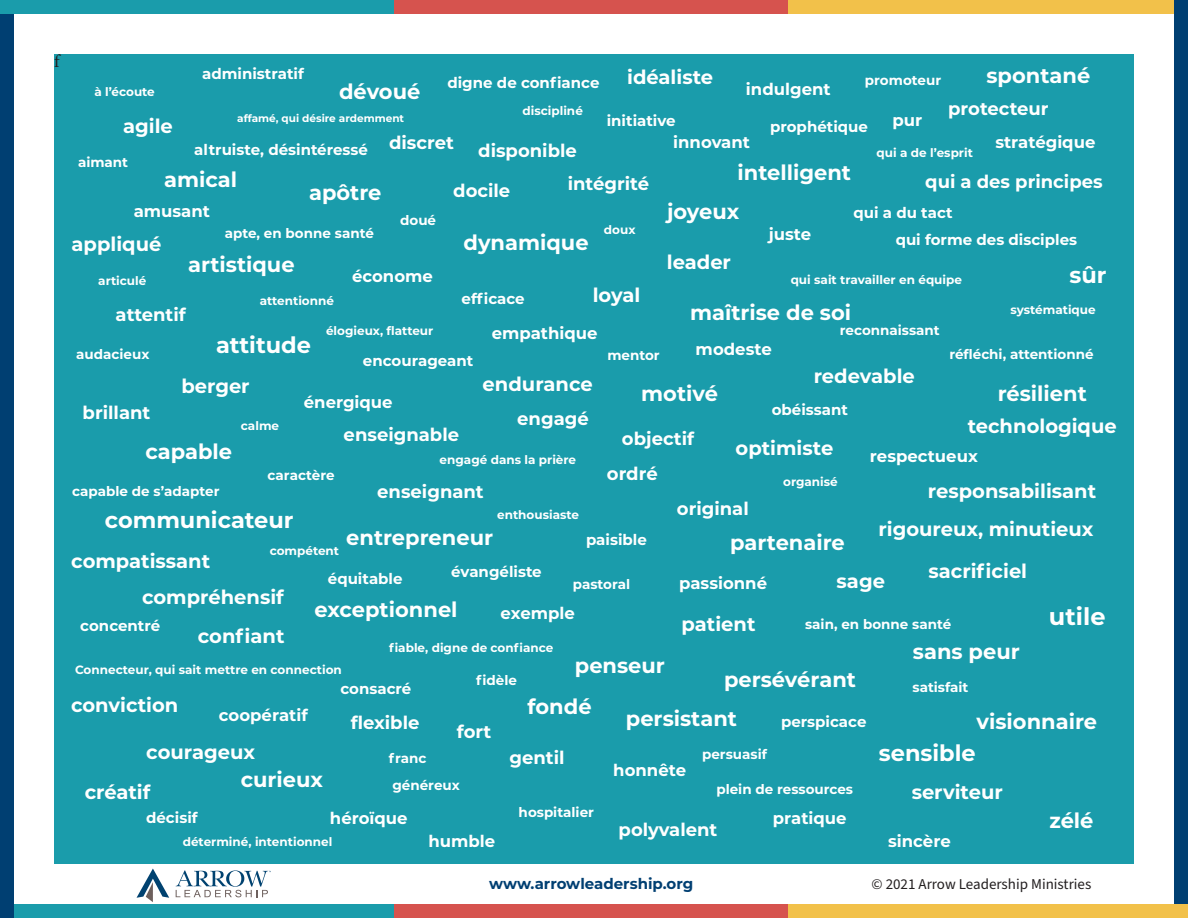
<style>
.page{position:relative;width:1188px;height:918px;background:#fff}
.page>*{position:absolute;margin:0;border:0;box-sizing:border-box;transform-origin:0 0}
.t1{font:700 24px "Montserrat";color:#fff}
.t2{font:700 22.5px "Montserrat";color:#fff}
.t3{font:700 21px/39.2px "Montserrat";color:#fff}
.t4{font:700 19.5px/36px "Montserrat";color:#fff}
.t5{font:700 18px/33px "Montserrat";color:#fff}
.t6{font:18px "Minion Pro";color:#231f20}
.t7{font:700 16.5px "Montserrat";color:#fff}
.t8{font:700 15px "Montserrat";color:#fff}
.t9{font:15px "Source Sans Pro";color:#231f20}
.t10{font:700 15px "Montserrat";color:#003f72}
.t11{font:700 13.5px "Montserrat";color:#fff}
.t12{font:700 12px "Montserrat";color:#fff}
.t13{font:700 10.5px "Montserrat";color:#fff}
</style>
<div class="page">
<div style="left:54px;top:54px;width:1080px;height:810px;background:#1a9cab"></div>
<div style="left:0;top:0;width:14px;height:918px;background:#003f72"></div>
<div style="left:0;top:0;width:394px;height:14px;background:#1a9cab"></div>
<div style="left:394px;top:0;width:394px;height:14px;background:#d6534e"></div>
<div style="left:788px;top:0;width:400px;height:14px;background:#f2c14a"></div>
<div style="left:1174px;top:0;width:14px;height:918px;background:#003f72"></div>
<div style="left:0;top:904px;width:394px;height:14px;background:#1a9cab"></div>
<div style="left:394px;top:904px;width:394px;height:14px;background:#d6534e"></div>
<div style="left:788px;top:904px;width:400px;height:14px;background:#f2c14a"></div>
<svg style="left:176px;top:870px;width:95px;height:27px"></svg>
<svg style="left:137px;top:869px;width:32px;height:33px"></svg>
<div style="left:0;top:877px;width:14px;height:41px;background:#003f72"></div>
<h3 class="t6" style="left:54px;top:49px;width:7px">f</h3>
<h3 class="t3" style="left:986px;top:54px;width:105px">spontané</h3>
<p class="t8" style="left:202px;top:63px;width:103px">administratif</p>
<p class="t13" style="left:237px;top:111px;width:168px">affamé, qui désire ardemment</p>
<p class="t8" style="left:194px;top:138px;width:175px">altruiste, désintéressé</p>
<h3 class="t3" style="left:164px;top:159px;width:74px">amical</h3>
<p class="t8" style="left:447px;top:72px;width:154px">digne de confiance</p>
<h3 class="t4" style="left:627px;top:58px;width:87px">idéaliste</h3>
<h3 class="t7" style="left:746px;top:77px;width:86px">indulgent</h3>
<p class="t11" style="left:865px;top:71px;width:78px">promoteur</p>
<h3 class="t3" style="left:339px;top:71px;width:83px">dévoué</h3>
<p class="t12" style="left:94px;top:83px;width:62px">à l’écoute</p>
<h3 class="t4" style="left:123px;top:107px;width:51px">agile</h3>
<h3 class="t5" style="left:948px;top:91px;width:102px">protecteur</h3>
<p class="t12" style="left:522px;top:102px;width:62px">discipliné</p>
<p class="t8" style="left:607px;top:110px;width:70px">initiative</p>
<h3 class="t7" style="left:673px;top:131px;width:78px">innovant</h3>
<h3 class="t7" style="left:892px;top:108px;width:31px">pur</h3>
<p class="t8" style="left:770px;top:116px;width:99px">prophétique</p>
<h3 class="t5" style="left:389px;top:125px;width:66px">discret</h3>
<h3 class="t7" style="left:995px;top:131px;width:102px">stratégique</h3>
<h3 class="t5" style="left:925px;top:164px;width:179px">qui a des principes</h3>
<h3 class="t5" style="left:568px;top:133px;width:83px;text-indent:-89px">disponible intégrité</h3>
<p class="t12" style="left:877px;top:144px;width:98px">qui a de l’esprit</p>
<p class="t11" style="left:78px;top:153px;width:52px">aimant</p>
<h3 class="t3" style="left:667px;top:152px;width:186px;text-indent:71px">intelligent joyeux</h3>
<h3 class="t4" style="left:667px;top:243px;width:66px">leader</h3>
<h3 class="t5" style="left:453px;top:173px;width:59px">docile</h3>
<h3 class="t3" style="left:309px;top:172px;width:74px">apôtre</h3>
<h3 class="t7" style="left:134px;top:199px;width:78px">amusant</h3>
<h3 class="t4" style="left:72px;top:225px;width:91px">appliqué</h3>
<h3 class="t3" style="left:188px;top:244px;width:108px">artistique</h3>
<p class="t12" style="left:98px;top:272px;width:50px">articulé</p>
<h3 class="t5" style="left:116px;top:298px;width:72px">attentif</h3>
<p class="t11" style="left:76px;top:344px;width:75px">audacieux</p>
<p class="t8" style="left:853px;top:202px;width:101px">qui a du tact</p>
<p class="t11" style="left:400px;top:211px;width:37px">doué</p>
<p class="t12" style="left:604px;top:221px;width:33px">doux</p>
<h3 class="t7" style="left:769px;top:222px;width:44px">juste</h3>
<p class="t11" style="left:225px;top:224px;width:151px">apte, en bonne santé</p>
<h3 class="t3" style="left:464px;top:222px;width:127px">dynamique</h3>
<p class="t8" style="left:896px;top:229px;width:183px">qui forme des disciples</p>
<h2 class="t2" style="left:1070px;top:259px;width:39px">sûr</h2>
<h3 class="t7" style="left:352px;top:264px;width:82px">économe</h3>
<p class="t12" style="left:791px;top:271px;width:173px">qui sait travailler en équipe</p>
<p class="t11" style="left:840px;top:320px;width:101px">reconnaissant</p>
<p class="t11" style="left:949px;top:344px;width:146px">réfléchi, attentionné</p>
<h3 class="t4" style="left:593px;top:276px;width:49px">loyal</h3>
<p class="t8" style="left:462px;top:288px;width:65px">efficace</p>
<p class="t12" style="left:260px;top:292px;width:76px">attentionné</p>
<p class="t12" style="left:326px;top:322px;width:109px">élogieux, flatteur</p>
<h3 class="t3" style="left:690px;top:291px;width:163px">maîtrise de soi</h3>
<p class="t12" style="left:1011px;top:301px;width:87px">systématique</p>
<h3 class="t7" style="left:492px;top:322px;width:107px">empathique</h3>
<h2 class="t2" style="left:216px;top:329px;width:96px">attitude</h2>
<h3 class="t4" style="left:181px;top:367px;width:70px">berger</h3>
<h3 class="t7" style="left:696px;top:337px;width:78px">modeste</h3>
<p class="t11" style="left:607px;top:346px;width:54px">mentor</p>
<p class="t8" style="left:363px;top:350px;width:112px">encourageant</p>
<h3 class="t4" style="left:814px;top:358px;width:103px">redevable</h3>
<p class="t8" style="left:772px;top:399px;width:78px">obéissant</p>
<h3 class="t4" style="left:736px;top:429px;width:99px">optimiste</h3>
<p class="t12" style="left:783px;top:473px;width:56px">organisé</p>
<h3 class="t4" style="left:483px;top:365px;width:112px">endurance</h3>
<h3 class="t3" style="left:641px;top:373px;width:78px">motivé</h3>
<h3 class="t3" style="left:998px;top:373px;width:91px">résilient</h3>
<h3 class="t4" style="left:968px;top:407px;width:151px">technologique</h3>
<h3 class="t7" style="left:304px;top:390px;width:90px">énergique</h3>
<h3 class="t5" style="left:344px;top:417px;width:117px">enseignable</h3>
<p class="t11" style="left:268px;top:466px;width:68px">caractère</p>
<h3 class="t5" style="left:83px;top:395px;width:69px">brillant</h3>
<h3 class="t3" style="left:146px;top:431px;width:88px">capable</h3>
<p class="t11" style="left:72px;top:481px;width:149px">capable de s’adapter</p>
<h2 class="t2" style="left:105px;top:504px;width:190px">communicateur</h2>
<h3 class="t4" style="left:142px;top:542px;width:143px;text-indent:-71px">compatissant compréhensif</h3>
<p class="t8" style="left:80px;top:615px;width:81px">concentré</p>
<p class="t12" style="left:75px;top:661px;width:268px">Connecteur, qui sait mettre en connection</p>
<h3 class="t5" style="left:517px;top:401px;width:73px">engagé</h3>
<p class="t12" style="left:241px;top:417px;width:40px">calme</p>
<h3 class="t5" style="left:622px;top:421px;width:74px">objectif</h3>
<h3 class="t7" style="left:870px;top:444px;width:109px">respectueux</h3>
<p class="t12" style="left:440px;top:451px;width:138px">engagé dans la prière</p>
<h3 class="t5" style="left:607px;top:456px;width:52px">ordré</h3>
<h3 class="t4" style="left:928px;top:472px;width:170px">responsabilisant</h3>
<h3 class="t5" style="left:377px;top:474px;width:108px">enseignant</h3>
<h3 class="t5" style="left:677px;top:491px;width:73px">original</h3>
<p class="t12" style="left:497px;top:506px;width:83px">enthousiaste</p>
<h3 class="t4" style="left:928px;top:506px;width:167px;line-height:42.8px;text-indent:-50px">rigoureux, minutieux sacrificiel</h3>
<h3 class="t3" style="left:346px;top:516px;width:148px">entrepreneur</h3>
<p class="t8" style="left:586px;top:529px;width:62px">paisible</p>
<h3 class="t3" style="left:730px;top:522px;width:116px">partenaire</h3>
<h3 class="t4" style="left:837px;top:562px;width:50px">sage</h3>
<p class="t12" style="left:270px;top:542px;width:71px">compétent</p>
<p class="t8" style="left:328px;top:568px;width:76px">équitable</p>
<p class="t8" style="left:451px;top:561px;width:92px">évangéliste</p>
<h3 class="t3" style="left:315px;top:589px;width:145px">exceptionnel</h3>
<h3 class="t7" style="left:501px;top:601px;width:76px">exemple</h3>
<h3 class="t7" style="left:679px;top:572px;width:90px">passionné</h3>
<p class="t11" style="left:573px;top:574px;width:59px">pastoral</p>
<h1 class="t1" style="left:1049px;top:599px;width:58px">utile</h1>
<h3 class="t4" style="left:682px;top:605px;width:75px">patient</h3>
<p class="t11" style="left:805px;top:615px;width:148px">sain, en bonne santé</p>
<h3 class="t4" style="left:198px;top:617px;width:88px">confiant</h3>
<p class="t12" style="left:389px;top:639px;width:166px">fiable, digne de confiance</p>
<h3 class="t3" style="left:913px;top:631px;width:108px">sans peur</h3>
<h3 class="t3" style="left:575px;top:645px;width:92px">penseur</h3>
<h3 class="t3" style="left:724px;top:659px;width:133px">persévérant</h3>
<p class="t8" style="left:781px;top:711px;width:87px">perspicace</p>
<p class="t11" style="left:476px;top:671px;width:42px">fidèle</p>
<p class="t11" style="left:913px;top:677px;width:57px">satisfait</p>
<p class="t8" style="left:340px;top:678px;width:72px">consacré</p>
<h3 class="t4" style="left:71px;top:686px;width:109px">conviction</h3>
<h3 class="t3" style="left:528px;top:686px;width:66px">fondé</h3>
<h3 class="t7" style="left:219px;top:704px;width:90px">coopératif</h3>
<h3 class="t3" style="left:626px;top:698px;width:113px">persistant</h3>
<p class="t11" style="left:702px;top:745px;width:66px">persuasif</p>
<p class="t11" style="left:716px;top:779px;width:138px">plein de ressources</p>
<h3 class="t7" style="left:773px;top:806px;width:75px">pratique</h3>
<h3 class="t3" style="left:977px;top:701px;width:122px">visionnaire</h3>
<h3 class="t5" style="left:351px;top:705px;width:70px">flexible</h3>
<h3 class="t5" style="left:457px;top:714px;width:36px">fort</h3>
<h2 class="t2" style="left:879px;top:737px;width:98px">sensible</h2>
<h3 class="t4" style="left:146px;top:733px;width:110px">courageux</h3>
<h3 class="t3" style="left:241px;top:759px;width:84px">curieux</h3>
<p class="t8" style="left:146px;top:807px;width:53px">décisif</p>
<p class="t12" style="left:183px;top:833px;width:151px">déterminé, intentionnel</p>
<h3 class="t5" style="left:510px;top:740px;width:57px">gentil</h3>
<p class="t11" style="left:389px;top:749px;width:39px">franc</p>
<h3 class="t7" style="left:613px;top:758px;width:74px">honnête</h3>
<p class="t11" style="left:392px;top:776px;width:69px">généreux</p>
<h3 class="t4" style="left:85px;top:773px;width:67px">créatif</h3>
<h3 class="t4" style="left:912px;top:773px;width:93px">serviteur</h3>
<p class="t11" style="left:519px;top:803px;width:77px">hospitalier</p>
<h3 class="t7" style="left:330px;top:806px;width:79px">héroïque</h3>
<h3 class="t3" style="left:1049px;top:800px;width:46px">zélé</h3>
<h3 class="t5" style="left:619px;top:812px;width:100px">polyvalent</h3>
<h3 class="t7" style="left:888px;top:829px;width:64px">sincère</h3>
<h3 class="t7" style="left:428px;top:829px;width:68px">humble</h3>
<p class="t10" style="left:489px;top:873px;width:205px">www.arrowleadership.org</p>
<p class="t9" style="left:872px;top:874px;width:221px">© 2021 Arrow Leadership Ministries</p>
</div>
